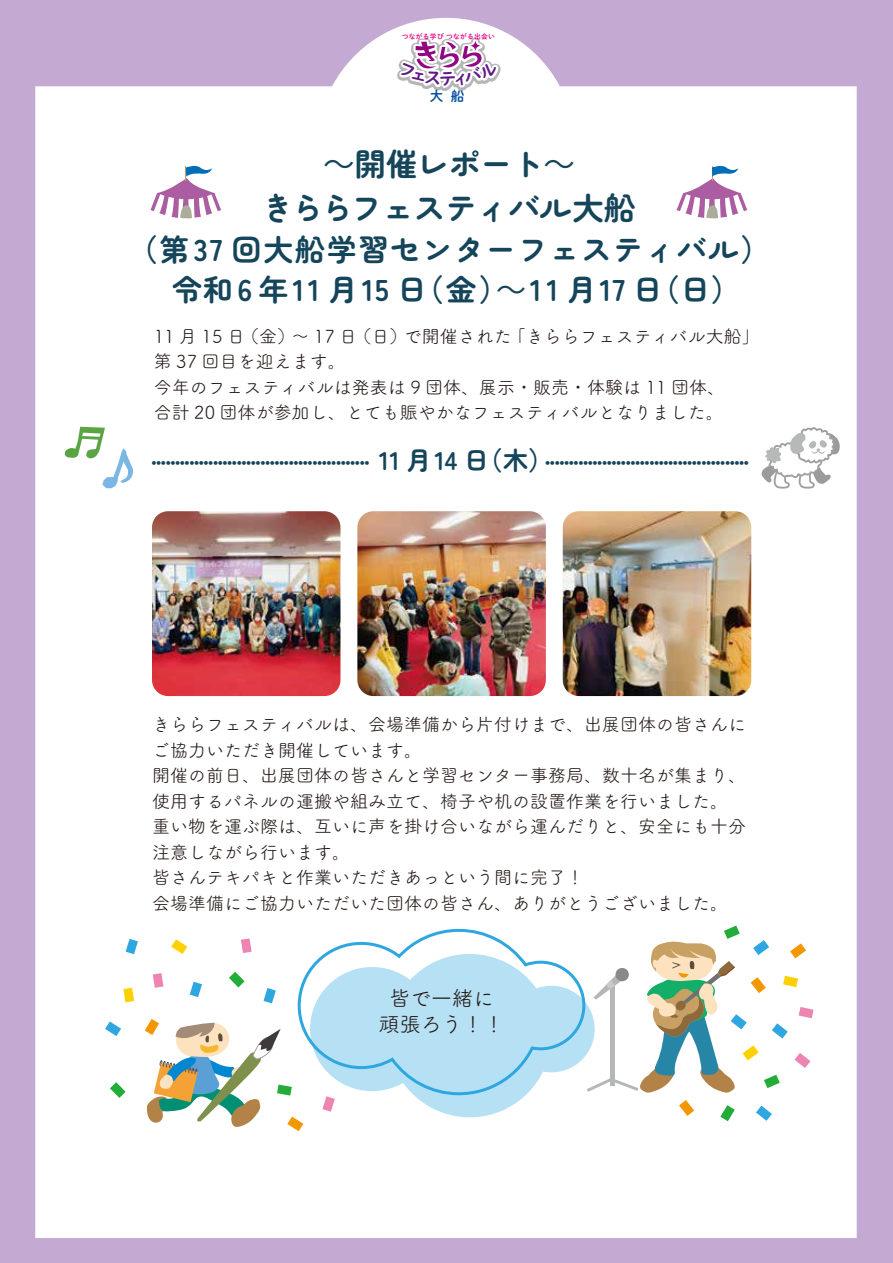
<style>
.page{position:relative;width:893px;height:1263px;background:#c4a9d2}
.page>*{position:absolute;margin:0;border:0;box-sizing:border-box;transform-origin:0 0}
.t1{font:700 31.5px "Zen Maru Gothic";color:#15455a}
.t2{font:700 30px "Zen Maru Gothic";letter-spacing:.1em;color:#15455a}
.t3{font:700 30px "Zen Maru Gothic";letter-spacing:.06em;color:#15455a}
.t4{font:28.5px "Kiwi Maru";color:#15455a}
.t5{font:700 25.5px "Zen Maru Gothic";color:#15455a}
.t6{font:21px/25.5px "Tsuku A Rd Gothic Std R";color:#221815;text-align:center}
.t7{font:18px/25.5px "Tsuku A Rd Gothic Std R";color:#221815}
.t8{font:13.5px "DNP Shuei M Go Std B";color:#004e9c}
.t9{font:6.75px "DNP Shuei M Go Std B";letter-spacing:.04em;color:#e4007f}
.s1{font-family:"Koz Go Pr 6 N";font-weight:400}
</style>
<div class="page">
<div style="left:35px;top:30px;width:822px;height:1208px;background:#fff"></div>
<svg style="left:310px;top:1093px;width:285px;height:24px;fill:#fff"></svg>
<svg style="left:171px;top:939px;width:16px;height:15px"></svg>
<svg style="left:105px;top:1021px;width:16px;height:15px"></svg>
<svg style="left:110px;top:1082px;width:16px;height:16px"></svg>
<svg style="left:229px;top:972px;width:16px;height:15px"></svg>
<svg style="left:123px;top:988px;width:11px;height:14px"></svg>
<svg style="left:190px;top:982px;width:12px;height:15px"></svg>
<svg style="left:264px;top:988px;width:12px;height:15px"></svg>
<svg style="left:126px;top:939px;width:12px;height:15px"></svg>
<svg style="left:322px;top:1097px;width:13px;height:15px"></svg>
<svg style="left:153px;top:973px;width:10px;height:15px"></svg>
<svg style="left:241px;top:938px;width:11px;height:15px"></svg>
<svg style="left:145px;top:1019px;width:158px;height:112px"></svg>
<svg style="left:720px;top:1105px;width:15px;height:16px"></svg>
<svg style="left:756px;top:1105px;width:16px;height:16px"></svg>
<svg style="left:679px;top:1100px;width:15px;height:16px"></svg>
<svg style="left:296px;top:927px;width:291px;height:170px"></svg>
<svg style="left:761px;top:426px;width:79px;height:63px"></svg>
<svg style="left:63px;top:427px;width:71px;height:61px"></svg>
<svg style="left:587px;top:925px;width:227px;height:168px"></svg>
<svg style="left:150px;top:164px;width:71px;height:55px"></svg>
<svg style="left:677px;top:164px;width:70px;height:55px"></svg>
<img style="left:152px;top:511px;width:188px;height:185px">
<img style="left:357px;top:511px;width:189px;height:185px">
<img style="left:563px;top:511px;width:188px;height:185px">
<svg style="left:391px;top:17px;width:116px;height:125px"></svg>
<p class="t9" style="left:402px;top:31px;width:95px">つながる学び つながる出会い</p>
<p class="t8" style="left:430px;top:86px;width:36px">大船</p>
<h1 class="t1" style="left:323px;top:144px;width:253px"><span class="s1">～</span>開催レポート<span class="s1">～</span></h1>
<h1 class="t1" style="left:263px;top:188px;width:374px">きららフェスティバル大船</h1>
<h2 class="t3" style="left:128px;top:231px;width:644px">（第37 回大船学習センターフェスティバル）</h2>
<h2 class="t2" style="left:172px;top:271px;width:570px">令和6 年11 月15 日（金）<span class="s1">～</span>11 月17 日（日）</h2>
<p class="t7" style="left:154px;top:322px;width:608px">11 月 15 日（金）～ 17 日（日）で開催された「きららフェスティバル大船」第 37 回目を迎えます。<br>今年のフェスティバルは発表は 9 団体、展示・販売・体験は 11 団体、<br>合計 20 団体が参加し、とても賑やかなフェスティバルとなりました。</p>
<h3 class="t5" style="left:379px;top:445px;width:176px">11 月14 日（木）</h3>
<h3 class="t4" style="left:152px;top:435px;width:220px">..............................................</h3>
<h3 class="t4" style="left:546px;top:435px;width:206px">...........................................</h3>
<p class="t7" style="left:152px;top:711px;width:595px">きららフェスティバルは、会場準備から片付けまで、出展団体の皆さんにご協力いただき開催しています。<br>開催の前日、出展団体の皆さんと学習センター事務局、数十名が集まり、使用するパネルの運搬や組み立て、椅子や机の設置作業を行いました。重い物を運ぶ際は、互いに声を掛け合いながら運んだりと、安全にも十分注意しながら行います。<br>皆さんテキパキと作業いただきあっという間に完了！<br>会場準備にご協力いただいた団体の皆さん、ありがとうございました。</p>
<p class="t6" style="left:378px;top:984px;width:127px">皆で一緒に頑張ろう！！</p>
</div>
